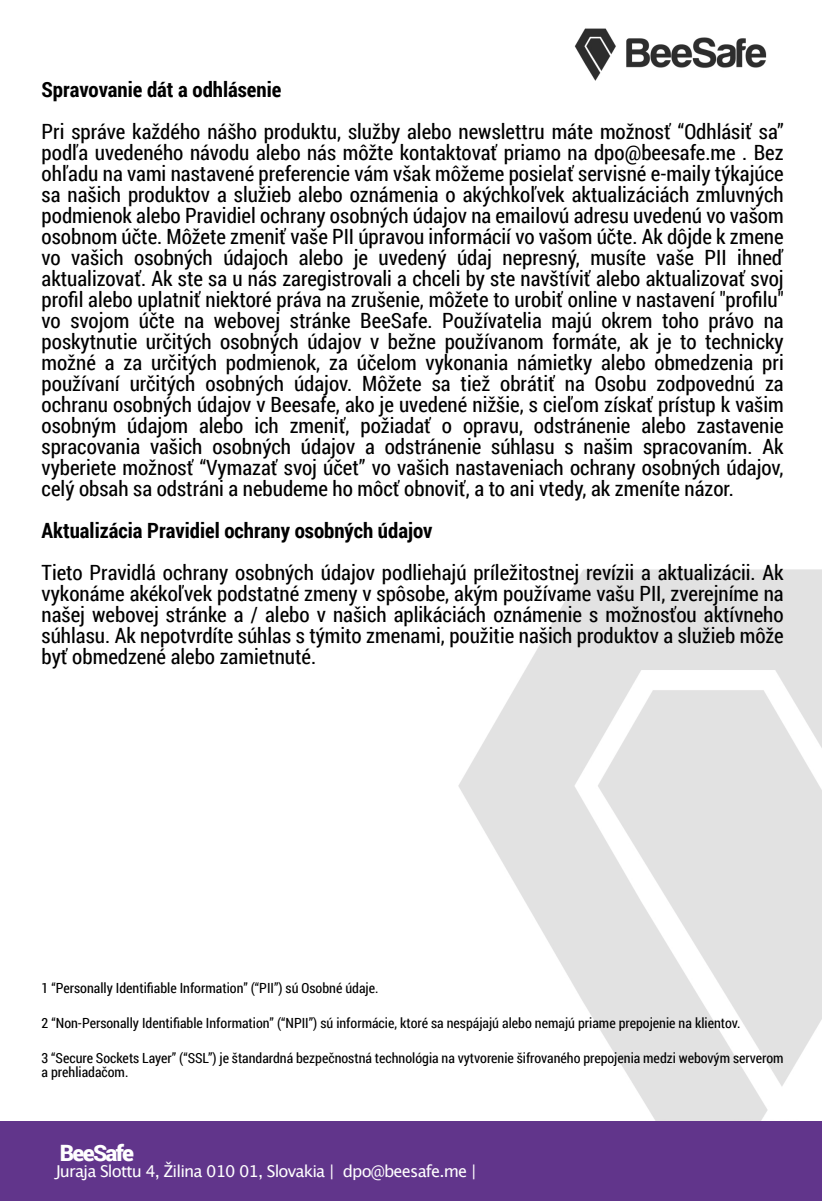
<style>
.page{position:relative;width:822px;height:1201px;background:#fff}
.page>*{position:absolute;margin:0;border:0;box-sizing:border-box;transform-origin:0 0}
.t1{font:900 22.57px "Roboto";letter-spacing:-.075em;color:#fff}
.t2{font:21px/21px "Roboto Condensed";color:#000;text-align:justify}
.t3{font:700 21px "Roboto Condensed";color:#000}
.t4{font:16.28px "Lucida Grande";letter-spacing:-.05em;color:#fff}
.t5{font:14px/14px "Roboto Condensed";color:#000}
</style>
<div class="page">
<img style="left:458px;top:28px;width:364px;height:1093px">
<div style="left:0;top:1121px;width:822px;height:80px;background:#61358b"></div>
<p class="t3" style="left:42px;top:75px;width:241px">Spravovanie dát a odhlásenie</p>
<p class="t2" style="left:42px;top:120px;width:743px">Pri správe každého nášho produktu, služby alebo newslettru máte možnosť “Odhlásiť sa” podľa uvedeného návodu alebo nás môžte kontaktovať priamo na dpo@beesafe.me . Bez ohľadu na vami nastavené preferencie vám však môžeme posielať servisné e-maily týkajúce sa našich produktov a služieb alebo oznámenia o akýchkoľvek aktualizáciách zmluvných podmienok alebo Pravidiel ochrany osobných údajov na emailovú adresu uvedenú vo vašom osobnom účte. Môžete zmeniť vaše PII úpravou informácií vo vašom účte. Ak dôjde k zmene vo vašich osobných údajoch alebo je uvedený údaj nepresný, musíte vaše PII ihneď aktualizovať. Ak ste sa u nás zaregistrovali a chceli by ste navštíviť alebo aktualizovať svoj profil alebo uplatniť niektoré práva na zrušenie, môžete to urobiť online v nastavení "profilu" vo svojom účte na webovej stránke BeeSafe. Používatelia majú okrem toho právo na poskytnutie určitých osobných údajov v bežne používanom formáte, ak je to technicky možné a za určitých podmienok, za účelom vykonania námietky alebo obmedzenia pri používaní určitých osobných údajov. Môžete sa tiež obrátiť na Osobu zodpovednú za ochranu osobných údajov v Beesafe, ako je uvedené nižšie, s cieľom získať prístup k vašim osobným údajom alebo ich zmeniť, požiadať o opravu, odstránenie alebo zastavenie spracovania vašich osobných údajov a odstránenie súhlasu s našim spracovaním. Ak vyberiete možnosť “Vymazať svoj účet” vo vašich nastaveniach ochrany osobných údajov, celý obsah sa odstráni a nebudeme ho môcť obnoviť, a to ani vtedy, ak zmeníte názor.</p>
<p class="t3" style="left:42px;top:516px;width:392px">Aktualizácia Pravidiel ochrany osobných údajov</p>
<p class="t2" style="left:42px;top:561px;width:743px">Tieto Pravidlá ochrany osobných údajov podliehajú príležitostnej revízii a aktualizácii. Ak vykonáme akékoľvek podstatné zmeny v spôsobe, akým používame vašu PII, zverejníme na našej webovej stránke a / alebo v našich aplikáciách oznámenie s možnosťou aktívneho súhlasu. Ak nepotvrdíte súhlas s týmito zmenami, použitie našich produktov a služieb môže byť obmedzené alebo zamietnuté.</p>
<p class="t5" style="left:42px;top:981px;width:338px">1 “Personally Identifiable Information” (“PII”) sú Osobné údaje.</p>
<p class="t5" style="left:42px;top:1016px;width:700px">2 “Non-Personally Identifiable Information” (“NPII”) sú informácie, ktoré sa nespájajú alebo nemajú priame prepojenie na klientov.</p>
<p class="t5" style="left:42px;top:1051px;width:743px">3 “Secure Sockets Layer” (“SSL”) je štandardná bezpečnostná technológia na vytvorenie šifrovaného prepojenia medzi webovým serverom a prehliadačom.</p>
<p class="t1" style="left:60px;top:1137px;width:76px">BeeSafe</p>
<p class="t4" style="left:56px;top:1164px;width:422px">Juraja Slottu 4, Žilina 010 01, Slovakia | dpo@beesafe.me |</p>
</div>
